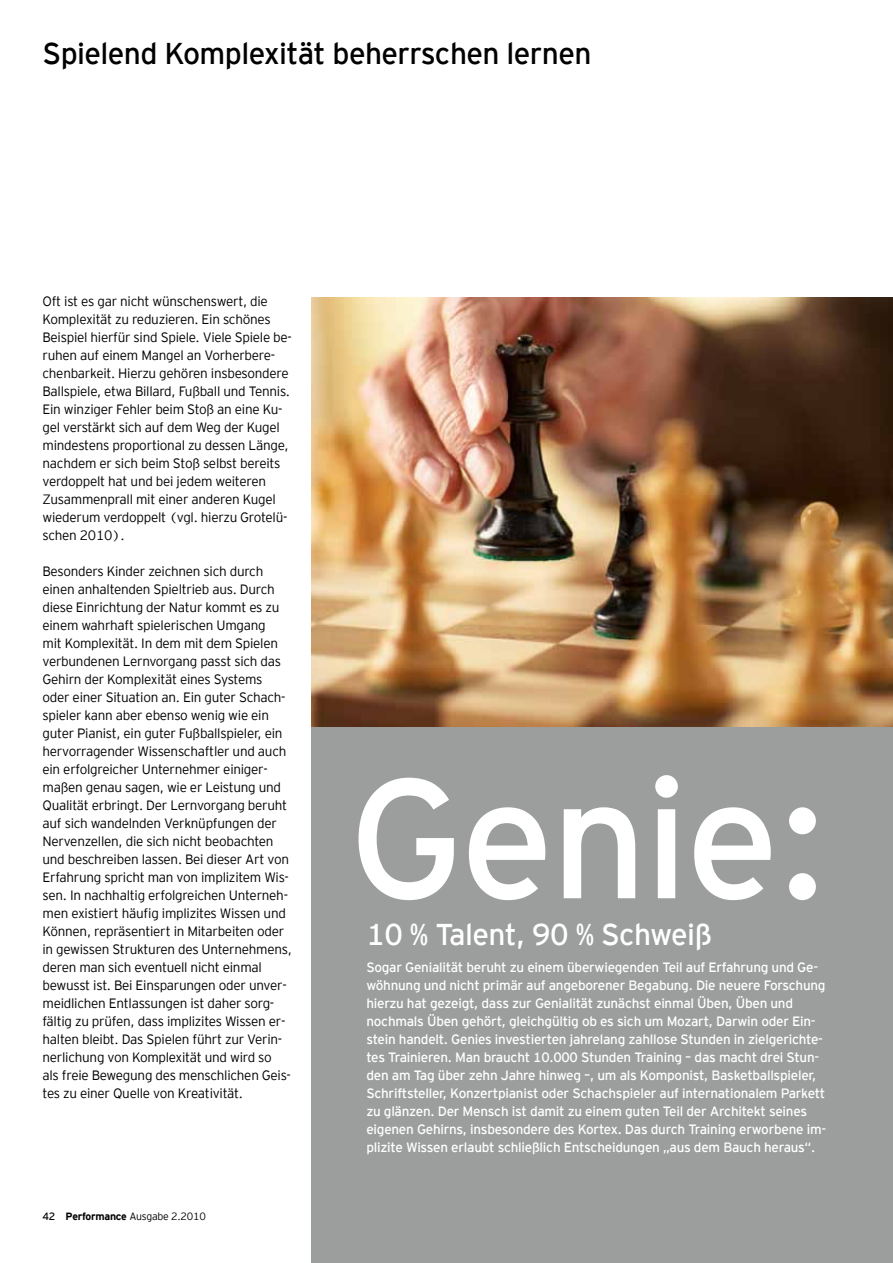
<style>
.page{position:relative;width:893px;height:1263px;background:#fff}
.page>*{position:absolute;margin:0;border:0;box-sizing:border-box;transform-origin:0 0}
.t1{font:169.5px "EY Interstate";letter-spacing:-.02em;color:#fff}
.t2{font:30px "EY Interstate";letter-spacing:-.02em;color:#000}
.t3{font:30px "EY Interstate";letter-spacing:-.02em;color:#fff}
.t4{font:300 13.5px/18px "EY Interstate";letter-spacing:-.02em;color:#000}
.t5{font:13.5px/18px "EY Interstate";letter-spacing:-.02em;color:#fff}
.t6{font:300 10.5px "EY Interstate";letter-spacing:-.02em;color:#000}
.s1{font-weight:400}
.s2{font-weight:700}
</style>
<div class="page">
<img style="left:311px;top:298px;width:582px;height:429px">
<div style="left:311px;top:727px;width:582px;height:536px;background:#9c9d9d"></div>
<h2 class="t2" style="left:43px;top:37px;width:550px">Spielend Komplexität beherrschen lernen</h2>
<p class="t4" style="left:43px;top:292px;width:251px">Oft ist es gar nicht wünschenswert, die Komplexität zu reduzieren. Ein schönes Beispiel hierfür sind Spiele. Viele Spiele be&shy;ruhen auf einem Mangel an Vorherbere&shy;chenbarkeit. Hierzu gehören insbesondere Ballspiele, etwa Billard, Fußball und Tennis.<br>Ein winziger Fehler beim Stoß an eine Ku&shy;gel verstärkt sich auf dem Weg der Kugel mindestens proportional zu dessen Länge, nachdem er sich beim Stoß selbst bereits verdoppelt hat und bei jedem weiteren Zusammenprall mit einer anderen Kugel wiederum verdoppelt (vgl. hierzu Grotelü&shy;schen 2010).</p>
<p class="t4" style="left:43px;top:562px;width:251px">Besonders Kinder zeichnen sich durch einen anhaltenden Spieltrieb aus. Durch diese Einrichtung der Natur kommt es zu einem wahrhaft spielerischen Umgang<br>mit Komplexität. In dem mit dem Spielen verbundenen Lernvorgang passt sich das Gehirn der Komplexität eines Systems oder einer Situation an. Ein guter Schach&shy;spieler kann aber ebenso wenig wie ein guter Pianist, ein guter Fußballspieler, ein hervorragender Wissenschaftler und auch ein erfolgreicher Unternehmer einiger&shy;maßen genau sagen, wie er Leistung und Qualität erbringt. Der Lernvorgang beruht auf sich wandelnden Verknüpfungen der Nervenzellen, die sich nicht beobachten und beschreiben lassen. Bei dieser Art von Erfahrung spricht man von implizitem Wis&shy;sen. In nachhaltig erfolgreichen Unterneh&shy;men existiert häufig implizites Wissen und Können, repräsentiert in Mitarbeiten oder in gewissen Strukturen des Unternehmens, deren man sich eventuell nicht einmal bewusst ist. Bei Einsparungen oder unver&shy;meidlichen Entlassungen ist daher sorg&shy;fältig zu prüfen, dass implizites Wissen er&shy;halten bleibt. Das Spielen führt zur Verin&shy;nerlichung von Komplexität und wird so<br>als freie Bewegung des menschlichen Geis&shy;tes zu einer Quelle von Kreativität.</p>
<p class="t6" style="left:43px;top:1211px;width:165px"><span class="s1">42</span> <span class="s2">Performance</span> Ausgabe 2.2010</p>
<h1 class="t1" style="left:349px;top:744px;width:481px">Genie:</h1>
<h2 class="t3" style="left:366px;top:917px;width:347px">10 % Talent, 90 % Schweiß</h2>
<p class="t5" style="left:366px;top:958px;width:461px">Sogar Genialität beruht zu einem überwiegenden Teil auf Erfahrung und Ge&shy;wöhnung und nicht primär auf angeborener Begabung. Die neuere Forschung hierzu hat gezeigt, dass zur Genialität zunächst einmal Üben, Üben und nochmals Üben gehört, gleichgültig ob es sich um Mozart, Darwin oder Ein&shy;stein handelt. Genies investierten jahrelang zahllose Stunden in zielgerichte&shy;tes Trainieren. Man braucht 10.000 Stunden Training – das macht drei Stun&shy;den am Tag über zehn Jahre hinweg –, um als Komponist, Basketballspieler, Schriftsteller, Konzertpianist oder Schachspieler auf internationalem Parkett zu glänzen. Der Mensch ist damit zu einem guten Teil der Architekt seines eigenen Gehirns, insbesondere des Kortex. Das durch Training erworbene im&shy;plizite Wissen erlaubt schließlich Entscheidungen „aus dem Bauch heraus“.</p>
</div>
